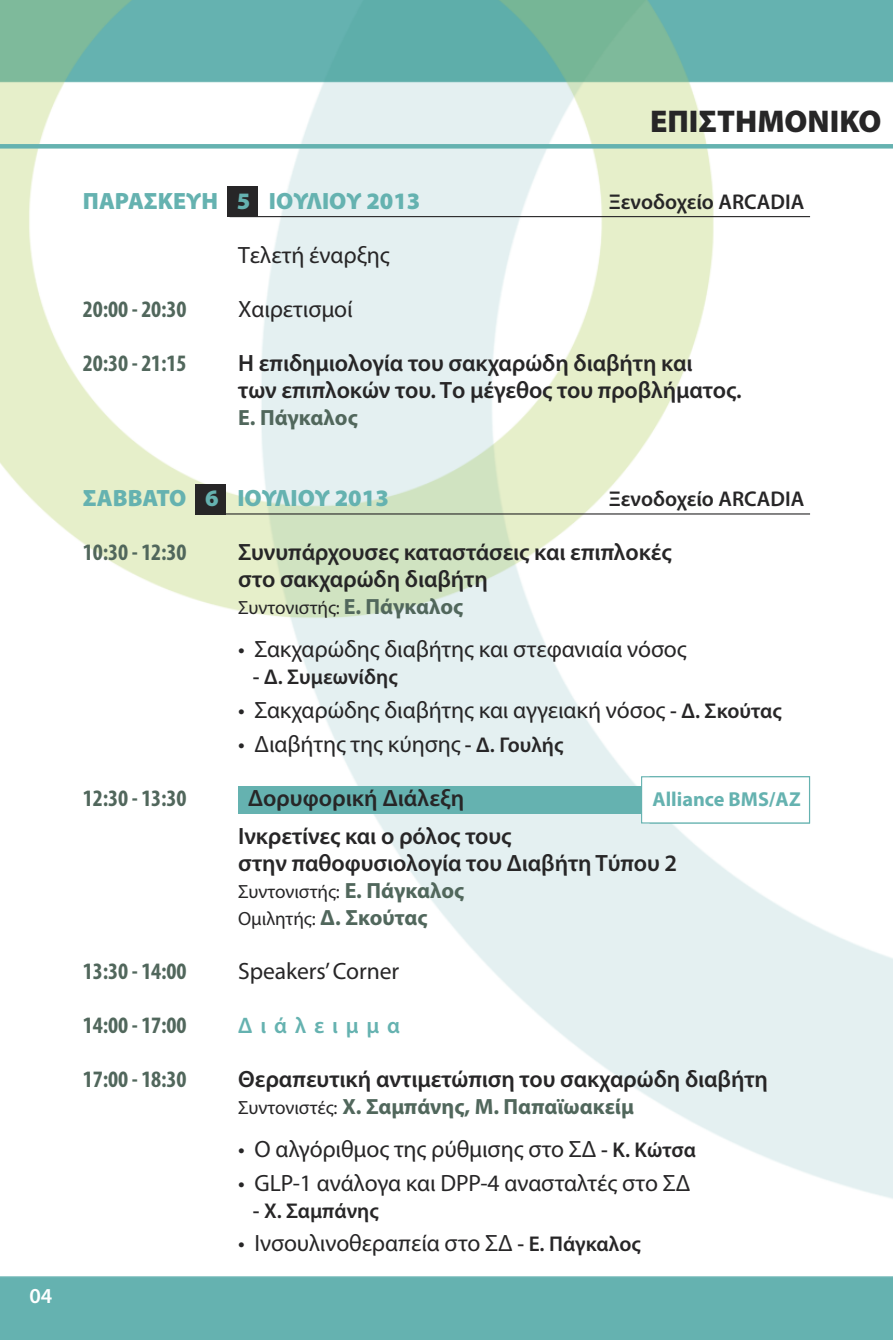
<style>
.page{position:relative;width:893px;height:1340px;background:#fff}
.page>*{position:absolute;margin:0;border:0;box-sizing:border-box;transform-origin:0 0}
.t1{font:900 31.5px "Myriad Pro";color:#272627}
.t2{font:23.62px "Myriad Pro";letter-spacing:-.005em;color:#272627}
.t3{font:600 23.62px/27px "Myriad Pro";letter-spacing:-.005em;color:#272627}
.t4{font:700 condensed 23.62px "Myriad Pro";letter-spacing:-.005em;color:#51675c}
.t5{font:900 23.62px "Myriad Pro";color:#65b2b0}
.t6{font:600 22.5px "Myriad Pro";letter-spacing:.35em;color:#65b2b0}
.t7{font:700 22.05px "Myriad Pro";color:#51675c}
.t8{font:600 21.38px "Myriad Pro";color:#272627}
.t9{font:600 21.38px "Myriad Pro";color:#fff}
.t10{font:700 20.25px "Myriad Pro";color:#65b2b0}
.t11{font:19.12px/27px "Myriad Pro";letter-spacing:-.005em;color:#272627}
.s1{font-weight:700;font-size:22.05px;color:#51675c}
.s2{font-weight:600;font-size:21.38px}
.s3{font-weight:400;font-size:19.12px;color:#272627}
</style>
<div class="page">
<img style="left:0;top:0;width:893px;height:1339px">
<hr style="left:0;top:144px;width:893px;height:4px;background:#65b2b0">
<hr style="left:230px;top:216px;width:580px;height:1px;background:#272627">
<div style="left:227px;top:187px;width:30px;height:30px;background:#272627"></div>
<hr style="left:198px;top:513px;width:612px;height:1px;background:#272627">
<div style="left:196px;top:484px;width:30px;height:30px;background:#272627"></div>
<div style="left:238px;top:786px;width:502px;height:27px;background:#65b2b0"></div>
<div style="left:642px;top:777px;width:167px;height:45px;background:#fff"></div>
<div style="left:641px;top:776px;width:169px;height:47px;border:1px solid #65b2b0"></div>
<p class="t9" style="left:29px;top:1287px;width:24px">04</p>
<h1 class="t1" style="left:650px;top:109px;width:233px">ΕΠΙΣΤΗΜΟΝΙΚΟ</h1>
<p class="t5" style="left:83px;top:192px;width:339px">ΠΑΡΑΣΚΕΥΗ 5 IΟΥΛΙΟΥ 2013</p>
<p class="t8" style="left:609px;top:194px;width:197px">Ξενοδοχείο ARCADIA</p>
<p class="t2" style="left:238px;top:246px;width:153px">Τελετή έναρξης</p>
<p class="t4" style="left:83px;top:301px;width:105px">20:00 - 20:30</p>
<p class="t2" style="left:238px;top:300px;width:116px">Χαιρετισμοί</p>
<p class="t4" style="left:83px;top:355px;width:105px">20:30 - 21:15</p>
<p class="t3" style="left:238px;top:351px;width:505px">Η επιδημιολογία του σακχαρώδη διαβήτη και<br>των επιπλοκών του. Το μέγεθος του προβλήματος.</p>
<p class="t7" style="left:238px;top:409px;width:121px">Ε. Πάγκαλος</p>
<p class="t5" style="left:83px;top:489px;width:307px">ΣΑΒΒΑΤΟ 6 IΟΥΛΙΟΥ 2013</p>
<p class="t8" style="left:609px;top:491px;width:197px">Ξενοδοχείο ARCADIA</p>
<p class="t4" style="left:83px;top:544px;width:105px">10:30 - 12:30</p>
<p class="t3" style="left:238px;top:540px;width:435px">Συνυπάρχουσες καταστάσεις και επιπλοκές στο σακχαρώδη διαβήτη</p>
<p class="t11" style="left:238px;top:596px;width:227px">Συντονιστής: <span class="s1">Ε. Πάγκαλος</span></p>
<p class="t2" style="left:238px;top:640px;width:450px">• Σακχαρώδης διαβήτης και στεφανιαία νόσος</p>
<p class="t8" style="left:253px;top:669px;width:146px">- Δ. Συμεωνίδης</p>
<p class="t2" style="left:238px;top:701px;width:545px">• Σακχαρώδης διαβήτης και αγγειακή νόσος <span class="s2">- Δ. Σκούτας</span></p>
<p class="t2" style="left:238px;top:735px;width:327px">• Διαβήτης της κύησης <span class="s2">- Δ. Γουλής</span></p>
<p class="t4" style="left:83px;top:789px;width:105px">12:30 - 13:30</p>
<p class="t3" style="left:248px;top:786px;width:218px">Δορυφορική Διάλεξη</p>
<p class="t10" style="left:652px;top:791px;width:150px">Alliance BMS/AZ</p>
<p class="t3" style="left:238px;top:824px;width:440px">Ινκρετίνες και ο ρόλος τους<br>στην παθοφυσιολογία του Διαβήτη Τύπου 2</p>
<p class="t11" style="left:238px;top:879px;width:228px">Συντονιστής: <span class="s1">Ε. Πάγκαλος<br></span>Ομιλητής: <span class="s1">Δ. Σκούτας</span></p>
<p class="t4" style="left:83px;top:962px;width:105px">13:30 - 14:00</p>
<p class="t2" style="left:238px;top:962px;width:162px">Speakers’Corner</p>
<p class="t4" style="left:83px;top:1016px;width:105px">14:00 - 17:00</p>
<p class="t6" style="left:238px;top:1017px;width:163px">Διάλειμμα</p>
<p class="t4" style="left:83px;top:1070px;width:105px">17:00 - 18:30</p>
<p class="t3" style="left:238px;top:1067px;width:531px">Θεραπευτική αντιμετώπιση του σακχαρώδη διαβήτη</p>
<p class="t7" style="left:238px;top:1098px;width:397px"><span class="s3">Συντονιστές:</span> X. Σαμπάνης, Μ. Παπαϊωακείμ</p>
<p class="t2" style="left:238px;top:1140px;width:459px">• O αλγόριθμος της ρύθμισης στο ΣΔ <span class="s2">- K. Κώτσα</span></p>
<p class="t2" style="left:238px;top:1173px;width:454px">• GLP-1 ανάλογα και DPP-4 ανασταλτές στο ΣΔ</p>
<p class="t8" style="left:253px;top:1202px;width:127px">- X. Σαμπάνης</p>
<p class="t2" style="left:238px;top:1234px;width:404px">• Ινσουλινοθεραπεία στο ΣΔ <span class="s2">- Ε. Πάγκαλος</span></p>
</div>
